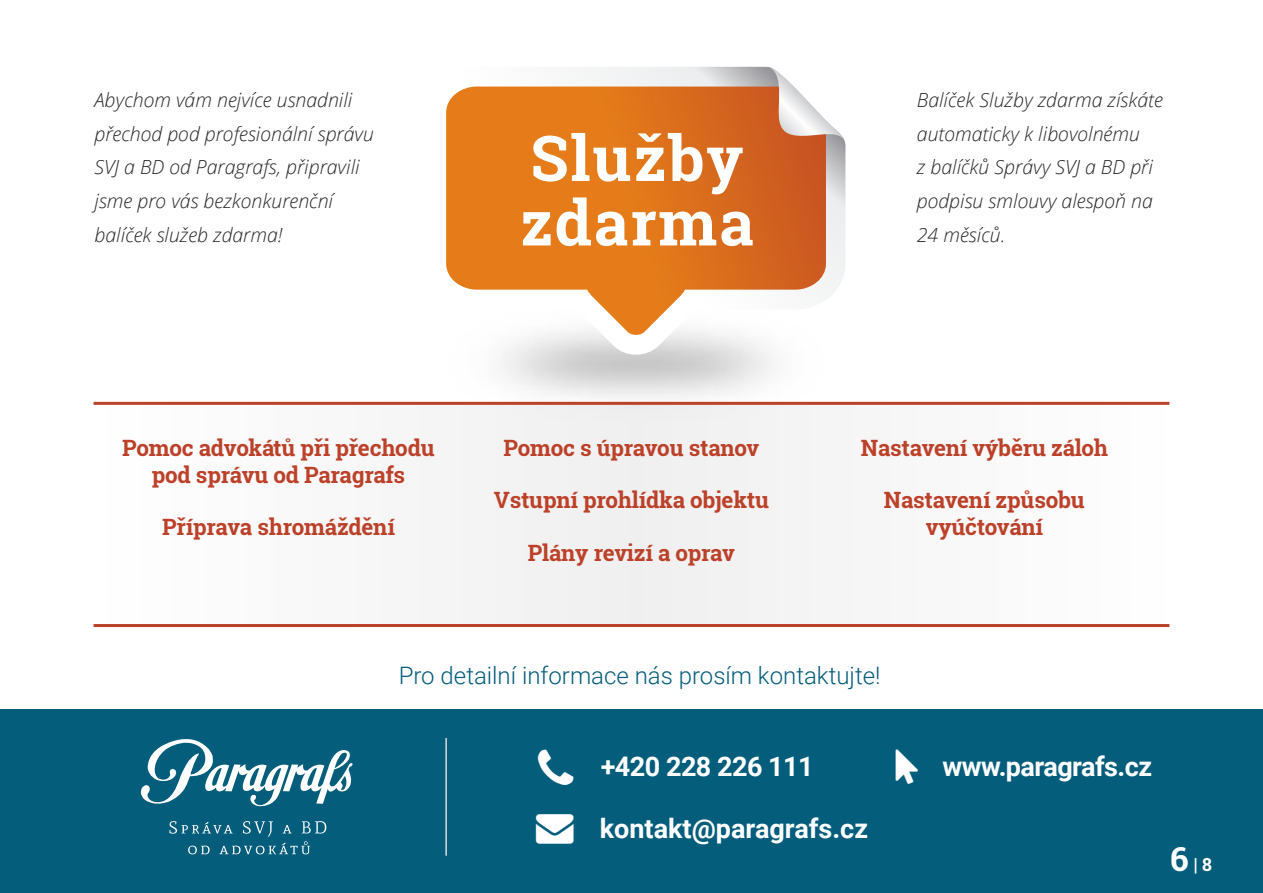
<style>
.page{position:relative;width:1263px;height:893px;background:#fff}
.page>*{position:absolute;margin:0;border:0;box-sizing:border-box;transform-origin:0 0}
.t1{font:700 63px/64.5px "Roboto Slab";letter-spacing:.03em;color:#fff}
.t2{font:700 27px "Roboto";letter-spacing:-.02em;color:#fff}
.t3{font:700 27px "Roboto";color:#fff}
.t4{font:300 24px "Roboto";color:#045d7b}
.t5{font:700 22.5px/27px "Roboto Slab";letter-spacing:-.01em;color:#bc4129;text-align:center}
.t6{font:italic 300 19.5px/33.8px "Open Sans";color:#282827}
.t7{font:700 18px "Roboto Slab";color:#fff}
.s1{font-size:33px}
</style>
<div class="page">
<div style="left:0;top:709px;width:1263px;height:184px;background:#045d7b"></div>
<svg style="left:141px;top:730px;width:212px;height:77px"></svg>
<svg style="left:169px;top:821px;width:157px;height:34px"></svg>
<hr style="left:445px;top:738px;width:2px;height:118px;background:#dadada">
<div style="left:449px;top:405px;width:375px;height:219px;background:#f2f2f2"></div>
<svg style="left:472px;top:67px;width:374px;height:291px"></svg>
<svg style="left:446px;top:87px;width:380px;height:249px"></svg>
<svg style="left:770px;top:67px;width:74px;height:73px"></svg>
<hr style="left:94px;top:402px;width:1075px;height:3px;background:#bc4129">
<hr style="left:94px;top:624px;width:1075px;height:3px;background:#bc4129">
<svg style="left:538px;top:750px;width:35px;height:35px"></svg>
<svg style="left:896px;top:749px;width:22px;height:35px"></svg>
<p class="t6" style="left:95px;top:82px;width:281px">Abychom vám nejvíce usnadnili přechod pod profesionální správu<br>SVJ a BD od Paragrafs, připravili jsme pro vás bezkonkurenční balíček služeb zdarma!</p>
<p class="t6" style="left:917px;top:82px;width:247px">Balíček Služby zdarma získáte automaticky k libovolnému<br>z balíčků Správy SVJ a BD při podpisu smlouvy alespoň na<br>24 měsíců.</p>
<p class="t1" style="left:520px;top:125px;width:235px">Služby zdarma</p>
<p class="t5" style="left:122px;top:434px;width:314px">Pomoc advokátů při přechodu pod správu od Paragrafs</p>
<p class="t5" style="left:162px;top:513px;width:234px">Příprava shromáždění</p>
<p class="t5" style="left:503px;top:434px;width:257px">Pomoc s úpravou stanov</p>
<p class="t5" style="left:494px;top:486px;width:277px">Vstupní prohlídka objektu</p>
<p class="t5" style="left:528px;top:539px;width:209px">Plány revizí a oprav</p>
<p class="t5" style="left:861px;top:434px;width:249px">Nastavení výběru záloh</p>
<p class="t5" style="left:884px;top:486px;width:202px">Nastavení způsobu vyúčtování</p>
<p class="t4" style="left:399px;top:659px;width:483px">Pro detailní informace nás prosím kontaktujte!</p>
<h2 class="t2" style="left:601px;top:747px;width:214px">+420 228 226 111</h2>
<h2 class="t2" style="left:942px;top:747px;width:211px">www.paragrafs.cz</h2>
<h2 class="t3" style="left:536px;top:809px;width:333px">→ kontakt@paragrafs.cz</h2>
<p class="t7" style="left:1170px;top:852px;width:43px"><span class="s1">6</span> | 8</p>
</div>
